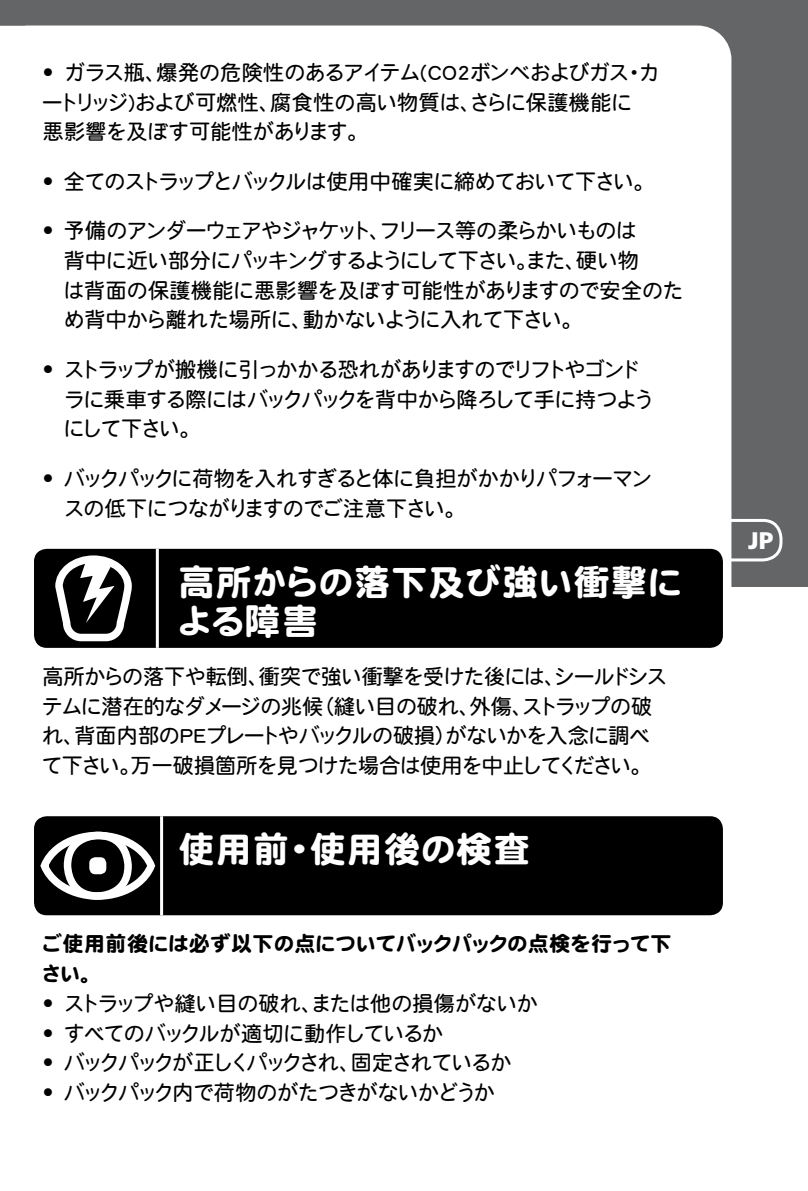
<style>
.page{position:relative;width:808px;height:1191px;background:#fff}
.page>*{position:absolute;margin:0;border:0;box-sizing:border-box;transform-origin:0 0}
.t1{font:36px/39.6px "DF Maru Gothic Std W9";letter-spacing:.01em;color:#fff}
.t2{font:36px "DF Maru Gothic Std W9";letter-spacing:.035em;color:#fff}
.t3{font:900 24px "Frutiger";color:#fff}
.t4{font:21px/29.7px "DFHS Maru Gothic Std W4";letter-spacing:-.035em;color:#000}
.t5{font:21px/29.7px "DFHS Maru Gothic Std W4";letter-spacing:-.06em;color:#000}
.t6{font:21px "DFHS Maru Gothic Std W4";letter-spacing:-.055em;color:#000}
.t7{font:21px/29.7px "DF Maru Gothic Std W9";letter-spacing:-.02em;color:#000}
.t8{font:21px "DFHS Maru Gothic Std W4";letter-spacing:-.01em;color:#000}
.t9{font:21px "DFHS Maru Gothic Std W4";letter-spacing:-.085em;color:#000}
.t10{font:21px "DFHS Maru Gothic Std W4";letter-spacing:-.075em;color:#000}
.s1{font-family:"Frutiger";font-weight:300;font-stretch:condensed;font-size:22.5px}
</style>
<div class="page">
<svg style="left:26px;top:0;width:782px;height:587px"></svg>
<div style="left:697px;top:519px;width:85px;height:42px;border:3px solid #fff;border-radius:18px"></div>
<svg style="left:0;top:0;width:26px;height:26px"></svg>
<div style="left:34px;top:816px;width:689px;height:99px;background:#000;border-radius:13px"></div>
<svg style="left:40px;top:832px;width:116px;height:68px"></svg>
<div style="left:64px;top:831px;width:68px;height:68px;border:8px solid #fff;border-radius:30px"></div>
<div style="left:89px;top:857px;width:17px;height:17px;background:#fff;border-radius:6px"></div>
<hr style="left:160px;top:816px;width:3px;height:99px;background:#fff">
<div style="left:34px;top:549px;width:689px;height:99px;background:#000;border-radius:13px"></div>
<svg style="left:55px;top:555px;width:77px;height:87px"></svg>
<hr style="left:156px;top:549px;width:3px;height:99px;background:#fff">
<p class="t4" style="left:42px;top:57px;width:619px"><span class="s1">•</span> ガラス瓶、爆発の危険性のあるアイテム(CO2ボンベおよびガス・カートリッジ)および可燃性、腐食性の高い物質は、さらに保護機能に<br>悪影響を及ぼす可能性があります。</p>
<p class="t6" style="left:43px;top:170px;width:614px"><span class="s1">•</span> 全てのストラップとバックルは使用中確実に締めておいて下さい。</p>
<p class="t4" style="left:64px;top:215px;width:621px;text-indent:-21px"><span class="s1">•</span> 予備のアンダーウェアやジャケット、フリース等の柔らかいものは<br>背中に近い部分にパッキングするようにして下さい。また、硬い物<br>は背面の保護機能に悪影響を及ぼす可能性がありますので安全のため背中から離れた場所に、動かないように入れて下さい。</p>
<p class="t5" style="left:64px;top:354px;width:592px;text-indent:-21px"><span class="s1">•</span> ストラップが搬機に引っかかる恐れがありますのでリフトやゴンドラに乗車する際にはバックパックを背中から降ろして手に持つようにして下さい。</p>
<p class="t4" style="left:64px;top:463px;width:591px;text-indent:-21px"><span class="s1">•</span> バックパックに荷物を入れすぎると体に負担がかかりパフォーマンスの低下につながりますのでご注意下さい。</p>
<h1 class="t1" style="left:177px;top:561px;width:507px">高所からの落下及び強い衝撃による障害</h1>
<p class="t4" style="left:42px;top:661px;width:627px">高所からの落下や転倒、衝突で強い衝撃を受けた後には、シールドシステムに潜在的なダメージの兆候（縫い目の破れ、外傷、ストラップの破れ、背面内部のPEプレートやバックルの破損）がないかを入念に調べて下さい。万一破損箇所を見つけた場合は使用を中止してください。</p>
<h1 class="t2" style="left:179px;top:830px;width:353px">使用前・使用後の検査</h1>
<p class="t7" style="left:41px;top:928px;width:632px">ご使用前後には必ず以下の点についてバックパックの点検を行って下さい。</p>
<p class="t8" style="left:43px;top:992px;width:497px"><span class="s1">•</span> ストラップや縫い目の破れ、または他の損傷がないか</p>
<p class="t6" style="left:43px;top:1021px;width:403px"><span class="s1">•</span> すべてのバックルが適切に動作しているか</p>
<p class="t9" style="left:43px;top:1051px;width:471px"><span class="s1">•</span> バックパックが正しくパックされ、固定されているか</p>
<p class="t10" style="left:43px;top:1081px;width:454px"><span class="s1">•</span> バックパック内で荷物のがたつきがないかどうか</p>
<p class="t3" style="left:748px;top:526px;width:27px">JP</p>
</div>
